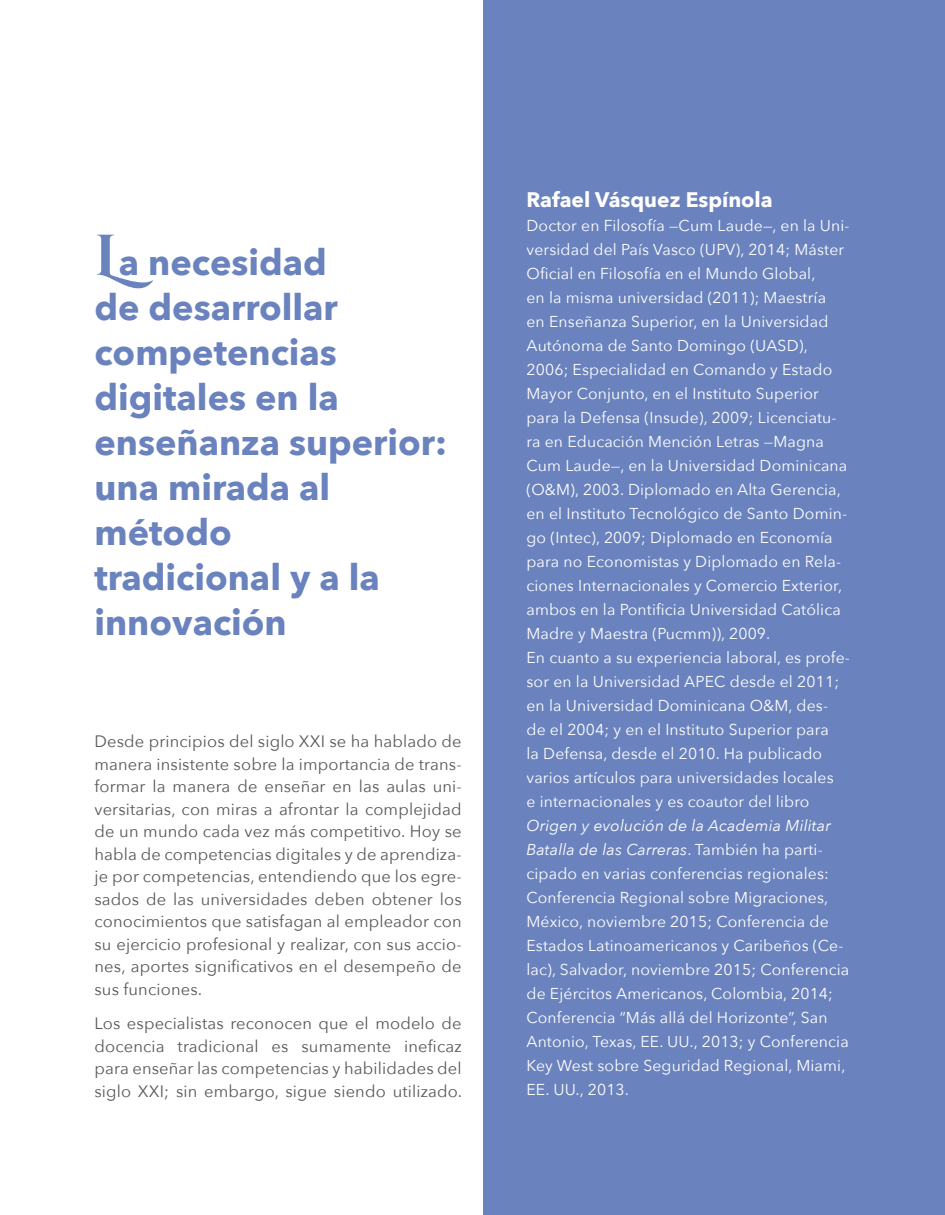
<style>
.page{position:relative;width:945px;height:1215px;background:#fff}
.page>*{position:absolute;margin:0;border:0;box-sizing:border-box;transform-origin:0 0}
.titulo{font:700 36px/45px "Avenir Next";color:#6a82bd}
.t1{font:700 21px "Avenir Next";color:#fff}
.subtitulos-nuevo{font:16.5px/22.5px "Avenir Next";letter-spacing:.01em;color:#57585a;text-align:justify}
.t2{font:15.75px/24px "Avenir Next";letter-spacing:.01em;color:#fff}
.s1{font-family:"Cinzel Decorative";font-size:57px}
.s2{font-style:italic}
</style>
<div class="page">
<div style="left:483px;top:0;width:462px;height:1215px;background:#6a82bd"></div>
<p class="titulo" style="left:94px;top:239px;width:234px"><span class="s1">L</span>a necesidad</p>
<p class="titulo" style="left:94px;top:284px;width:245px">de desarrollar</p>
<p class="titulo" style="left:94px;top:329px;width:354px">competencias digitales en la enseñanza superior: una mirada al método</p>
<p class="titulo" style="left:94px;top:554px;width:287px">tradicional y a la innovación</p>
<p class="subtitulos-nuevo" style="left:94px;top:729px;width:369px">Desde principios del siglo XXI se ha hablado de manera insistente sobre la importancia de trans&shy;formar la manera de enseñar en las aulas uni&shy;versitarias, con miras a afrontar la complejidad de un mundo cada vez más competitivo. Hoy se habla de competencias digitales y de aprendiza&shy;je por competencias, entendiendo que los egre&shy;sados de las universidades deben obtener los conocimientos que satisfagan al empleador con su ejercicio profesional y realizar, con sus accio&shy;nes, aportes significativos en el desempeño de sus funciones.</p>
<p class="subtitulos-nuevo" style="left:94px;top:1011px;width:369px">Los especialistas reconocen que el modelo de docencia tradicional es sumamente ineficaz para enseñar las competencias y habilidades del siglo XXI; sin embargo, sigue siendo utilizado.</p>
<p class="t1" style="left:526px;top:181px;width:248px">Rafael Vásquez Espínola</p>
<p class="t2" style="left:526px;top:213px;width:325px">Doctor en Filosofía —Cum Laude—, en la Uni&shy;versidad del País Vasco (UPV), 2014; Máster Oficial en Filosofía en el Mundo Global,<br>en la misma universidad (2011); Maestría<br>en Enseñanza Superior, en la Universidad Autónoma de Santo Domingo (UASD), 2006; Especialidad en Comando y Estado Mayor Conjunto, en el Instituto Superior para la Defensa (Insude), 2009; Licenciatu&shy;ra en Educación Mención Letras —Magna Cum Laude—, en la Universidad Dominicana (O&amp;M), 2003. Diplomado en Alta Gerencia, en el Instituto Tecnológico de Santo Domin&shy;go (Intec), 2009; Diplomado en Economía para no Economistas y Diplomado en Rela&shy;ciones Internacionales y Comercio Exterior, ambos en la Pontificia Universidad Católica Madre y Maestra (Pucmm)), 2009.</p>
<p class="t2" style="left:526px;top:645px;width:325px">En cuanto a su experiencia laboral, es profe&shy;sor en la Universidad APEC desde el 2011; en la Universidad Dominicana O&amp;M, des&shy;de el 2004; y en el Instituto Superior para<br>la Defensa, desde el 2010. Ha publicado varios artículos para universidades locales<br>e internacionales y es coautor del libro <span class="s2">Origen y evolución de la Academia Militar Batalla de las Carreras</span>. También ha parti&shy;cipado en varias conferencias regionales:<br>Conferencia Regional sobre Migraciones, México, noviembre 2015; Conferencia de Estados Latinoamericanos y Caribeños (Ce&shy;lac), Salvador, noviembre 2015; Conferencia de Ejércitos Americanos, Colombia, 2014; Conferencia “Más allá del Horizonte”, San Antonio, Texas, EE. UU., 2013; y Conferencia Key West sobre Seguridad Regional, Miami, EE. UU., 2013.</p>
</div>
